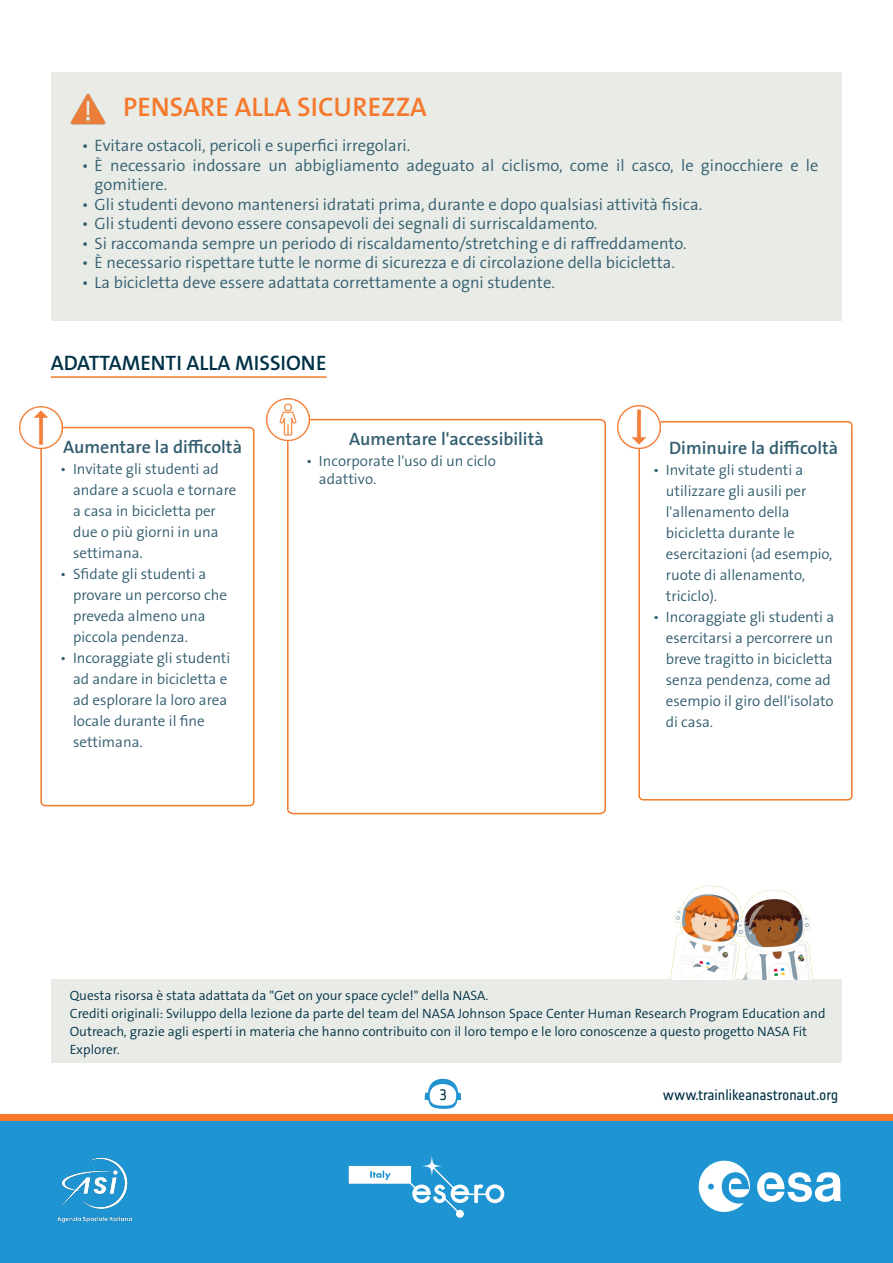
<style>
.page{position:relative;width:893px;height:1263px;background:#fff}
.page>*{position:absolute;margin:0;border:0;box-sizing:border-box;transform-origin:0 0}
.Body_text{font:600 27px "The Sans Os F";color:#f4792d}
.Title_underlined_orange{font:600 21px "The Sans Os F";color:#003146}
.Body_text-2{font:600 18px "The Sans Os F";color:#325d6f}
.t1{font:300 16.5px/19.5px "The Sans Os F";color:#325d6f}
.t2{font:300 15px/21px "The Sans Os F";color:#325d6f}
.t3{font:15px "Notes Esa";letter-spacing:-.005em;color:#003146}
.Body_text-3{font:300 13.5px/18px "The Sans Os F";color:#003146}
</style>
<div class="page">
<div style="left:0;top:1120px;width:893px;height:143px;background:#1f94d2"></div>
<div style="left:0;top:1114px;width:893px;height:6px;background:#f4792d"></div>
<svg style="left:425px;top:1079px;width:36px;height:30px"></svg>
<svg style="left:757px;top:1172px;width:84px;height:30px"></svg>
<svg style="left:698px;top:1160px;width:52px;height:52px"></svg>
<img style="left:57px;top:1157px;width:75px;height:66px">
<svg style="left:349px;top:1156px;width:155px;height:62px"></svg>
<div style="left:51px;top:72px;width:791px;height:249px;background:#e8ebe6"></div>
<img style="left:70px;top:93px;width:36px;height:32px">
<hr style="left:51px;top:376px;width:276px;height:2px;background:#f4792d">
<div style="left:51px;top:980px;width:790px;height:83px;background:#e8ebe6"></div>
<div style="left:638px;top:421px;width:215px;height:379px;border:2px solid #f4792d;border-radius:4px"></div>
<img style="left:618px;top:406px;width:42px;height:42px">
<svg style="left:287px;top:418px;width:319px;height:397px"></svg>
<img style="left:266px;top:398px;width:43px;height:43px">
<div style="left:40px;top:427px;width:214px;height:379px;border:2px solid #f4792d;border-radius:4px"></div>
<img style="left:20px;top:406px;width:42px;height:43px">
<img style="left:670px;top:885px;width:143px;height:94px">
<p class="Body_text" style="left:123px;top:90px;width:305px">PENSARE ALLA SICUREZZA</p>
<p class="t1" style="left:82px;top:136px;width:330px">• Evitare ostacoli, pericoli e superfici irregolari.</p>
<p class="t1" style="left:95px;top:156px;width:725px;text-indent:-13px">• È necessario indossare un abbigliamento adeguato al ciclismo, come il casco, le ginocchiere e le gomitiere.</p>
<p class="t1" style="left:82px;top:195px;width:622px">• Gli studenti devono mantenersi idratati prima, durante e dopo qualsiasi attività fisica.</p>
<p class="t1" style="left:82px;top:214px;width:517px">• Gli studenti devono essere consapevoli dei segnali di surriscaldamento.</p>
<p class="t1" style="left:82px;top:234px;width:606px">• Si raccomanda sempre un periodo di riscaldamento/stretching e di raffreddamento.</p>
<p class="t1" style="left:82px;top:253px;width:595px">• È necessario rispettare tutte le norme di sicurezza e di circolazione della bicicletta.</p>
<p class="t1" style="left:82px;top:273px;width:475px">• La bicicletta deve essere adattata correttamente a ogni studente.</p>
<p class="Title_underlined_orange" style="left:51px;top:349px;width:277px">ADATTAMENTI ALLA MISSIONE</p>
<p class="Body_text-2" style="left:63px;top:435px;width:181px">Aumentare la difficoltà</p>
<p class="t2" style="left:73px;top:458px;width:165px;text-indent:-13px">• Invitate gli studenti ad andare a scuola e tornare a casa in bicicletta per due o più giorni in una settimana.</p>
<p class="t2" style="left:73px;top:563px;width:156px;text-indent:-13px">• Sfidate gli studenti a provare un percorso che preveda almeno una piccola pendenza.</p>
<p class="t2" style="left:73px;top:647px;width:159px;text-indent:-13px">• Incoraggiate gli studenti ad andare in bicicletta e ad esplorare la loro area locale durante il fine settimana.</p>
<p class="Body_text-2" style="left:349px;top:427px;width:196px">Aumentare l'accessibilità</p>
<p class="t2" style="left:319px;top:452px;width:178px;line-height:18px;text-indent:-13px">• Incorporate l'uso di un ciclo adattivo.</p>
<p class="Body_text-2" style="left:669px;top:436px;width:171px">Diminuire la difficoltà</p>
<p class="t2" style="left:666px;top:459px;width:168px;text-indent:-13px">• Invitate gli studenti a utilizzare gli ausili per l'allenamento della bicicletta durante le esercitazioni (ad esempio, ruote di allenamento, triciclo).</p>
<p class="t2" style="left:666px;top:606px;width:170px;text-indent:-13px">• Incoraggiate gli studenti a esercitarsi a percorrere un breve tragitto in bicicletta senza pendenza, come ad esempio il giro dell'isolato di casa.</p>
<p class="Body_text-3" style="left:70px;top:987px;width:420px">Questa risorsa è stata adattata da "Get on your space cycle!" della NASA.</p>
<p class="Body_text-3" style="left:70px;top:1005px;width:757px">Crediti originali: Sviluppo della lezione da parte del team del NASA Johnson Space Center Human Research Program Education and<br>Outreach, grazie agli esperti in materia che hanno contribuito con il loro tempo e le loro conoscenze a questo progetto NASA Fit<br>Explorer.</p>
<p class="t3" style="left:440px;top:1086px;width:9px">3</p>
<p class="t3" style="left:663px;top:1086px;width:177px">www.trainlikeanastronaut.org</p>
</div>
